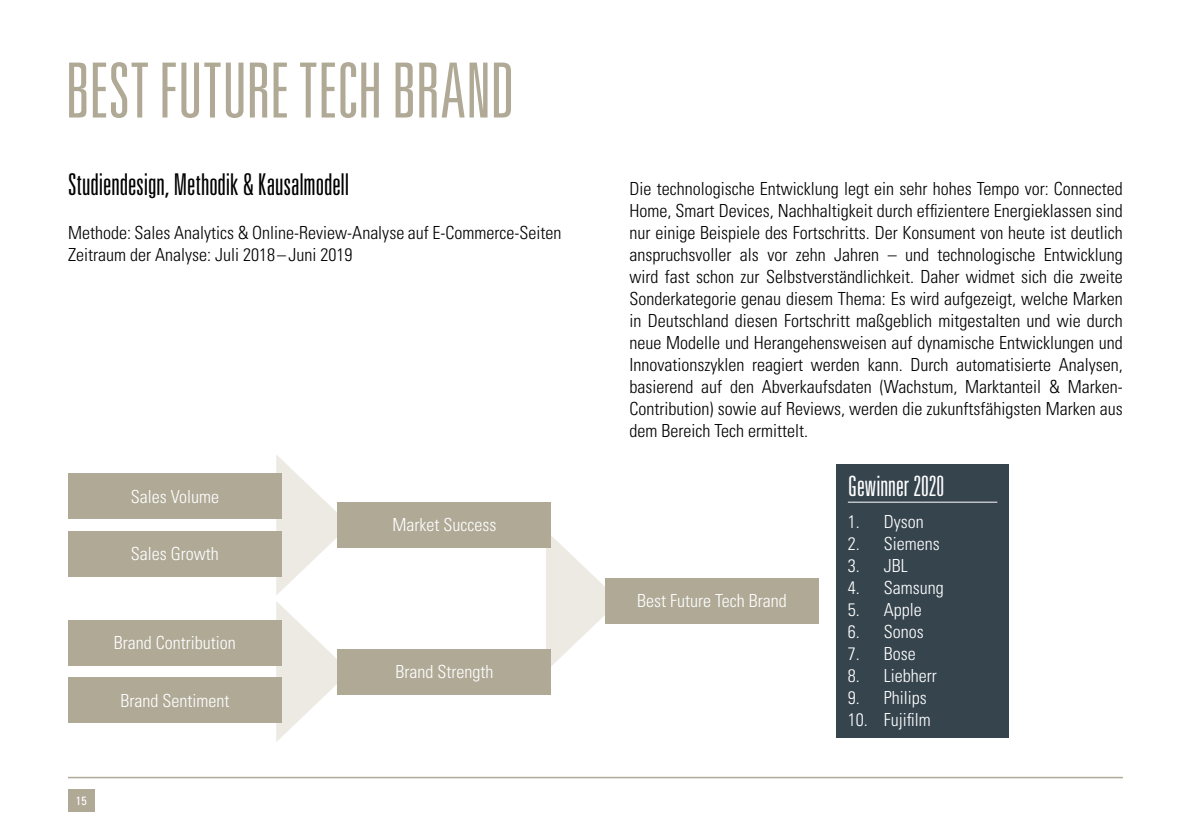
<style>
.page{position:relative;width:1191px;height:840px;background:#fff}
.page>*{position:absolute;margin:0;border:0;box-sizing:border-box;transform-origin:0 0}
.t1{font:300 ultra-condensed 76px "Univers LT Std";letter-spacing:-.005em;color:#afa996}
.t2{font:300 ultra-condensed 30px "Univers LT Std";color:#000}
.t3{font:300 ultra-condensed 28px "Univers LT Std";color:#fff}
.t4{font:300 condensed 18px/22px "Univers LT Std";color:#000}
.t5{font:300 condensed 18px "Univers LT Std";color:#fff}
.t6{font:condensed 12px "Univers LT Std";color:#fff}
</style>
<div class="page">
<hr style="left:68px;top:776px;width:1055px;height:1px;background:#afa996">
<div style="left:68px;top:788px;width:27px;height:22px;background:#afa996"></div>
<svg style="left:276px;top:455px;width:74px;height:286px"></svg>
<svg style="left:546px;top:536px;width:74px;height:130px"></svg>
<div style="left:68px;top:473px;width:214px;height:45px;background:#afa996"></div>
<div style="left:68px;top:619px;width:214px;height:46px;background:#afa996"></div>
<div style="left:68px;top:531px;width:214px;height:45px;background:#afa996"></div>
<div style="left:337px;top:502px;width:214px;height:45px;background:#afa996"></div>
<div style="left:337px;top:648px;width:214px;height:46px;background:#afa996"></div>
<div style="left:605px;top:578px;width:214px;height:45px;background:#afa996"></div>
<div style="left:68px;top:677px;width:214px;height:45px;background:#afa996"></div>
<div style="left:836px;top:464px;width:172px;height:273px;background:#36444e"></div>
<hr style="left:848px;top:501px;width:149px;height:1px;background:#fff">
<h1 class="t1" style="left:65px;top:51px;width:451px">BEST FUTURE TECH BRAND</h1>
<h2 class="t2" style="left:68px;top:168px;width:283px">Studiendesign, Methodik &amp; Kausalmodell</h2>
<p class="t4" style="left:68px;top:221px;width:495px">Methode: Sales Analytics &amp; Online-Review-Analyse auf E-Commerce-Seiten<br>Zeitraum der Analyse: Juli 2018– Juni 2019</p>
<p class="t5" style="left:131px;top:485px;width:90px">Sales Volume</p>
<p class="t5" style="left:131px;top:543px;width:89px">Sales Growth</p>
<p class="t5" style="left:114px;top:631px;width:123px">Brand Contribution</p>
<p class="t5" style="left:120px;top:689px;width:110px">Brand Sentiment</p>
<p class="t6" style="left:76px;top:792px;width:12px">15</p>
<p class="t5" style="left:392px;top:514px;width:105px">Market Success</p>
<p class="t5" style="left:395px;top:660px;width:99px">Brand Strength</p>
<p class="t4" style="left:629px;top:177px;width:495px;text-align:justify">Die technologische Entwicklung legt ein sehr hohes Tempo vor: Connected Home, Smart Devices, Nachhaltigkeit durch effizientere Energieklassen sind nur einige Beispiele des Fortschritts. Der Konsument von heute ist deutlich anspruchsvoller als vor zehn Jahren – und technologische Entwicklung wird fast schon zur Selbstverständlichkeit. Daher widmet sich die zweite Sonderkategorie genau diesem Thema: Es wird aufgezeigt, welche Marken in Deutschland diesen Fortschritt maßgeblich mitgestalten und wie durch neue Modelle und Herangehensweisen auf dynamische Entwicklungen und Innovationszyklen reagiert werden kann. Durch automatisierte Analysen, basierend auf den Abverkaufsdaten (Wachstum, Marktanteil &amp; Marken-Contribution) sowie auf Reviews, werden die zukunftsfähigsten Marken aus dem Bereich Tech ermittelt.</p>
<h3 class="t3" style="left:848px;top:471px;width:98px">Gewinner 2020</h3>
<p class="t5" style="left:848px;top:510px;width:77px">1. Dyson</p>
<p class="t5" style="left:848px;top:532px;width:93px">2. Siemens</p>
<p class="t5" style="left:848px;top:554px;width:61px">3. JBL</p>
<p class="t5" style="left:848px;top:576px;width:97px">4. Samsung</p>
<p class="t5" style="left:848px;top:598px;width:75px">5. Apple</p>
<p class="t5" style="left:848px;top:620px;width:77px">6. Sonos</p>
<p class="t5" style="left:848px;top:642px;width:69px">7. Bose</p>
<p class="t5" style="left:848px;top:664px;width:90px">8. Liebherr</p>
<p class="t5" style="left:848px;top:686px;width:80px">9. Philips</p>
<p class="t5" style="left:848px;top:708px;width:84px">10. Fujifilm</p>
<p class="t5" style="left:637px;top:590px;width:151px">Best Future Tech Brand</p>
</div>
